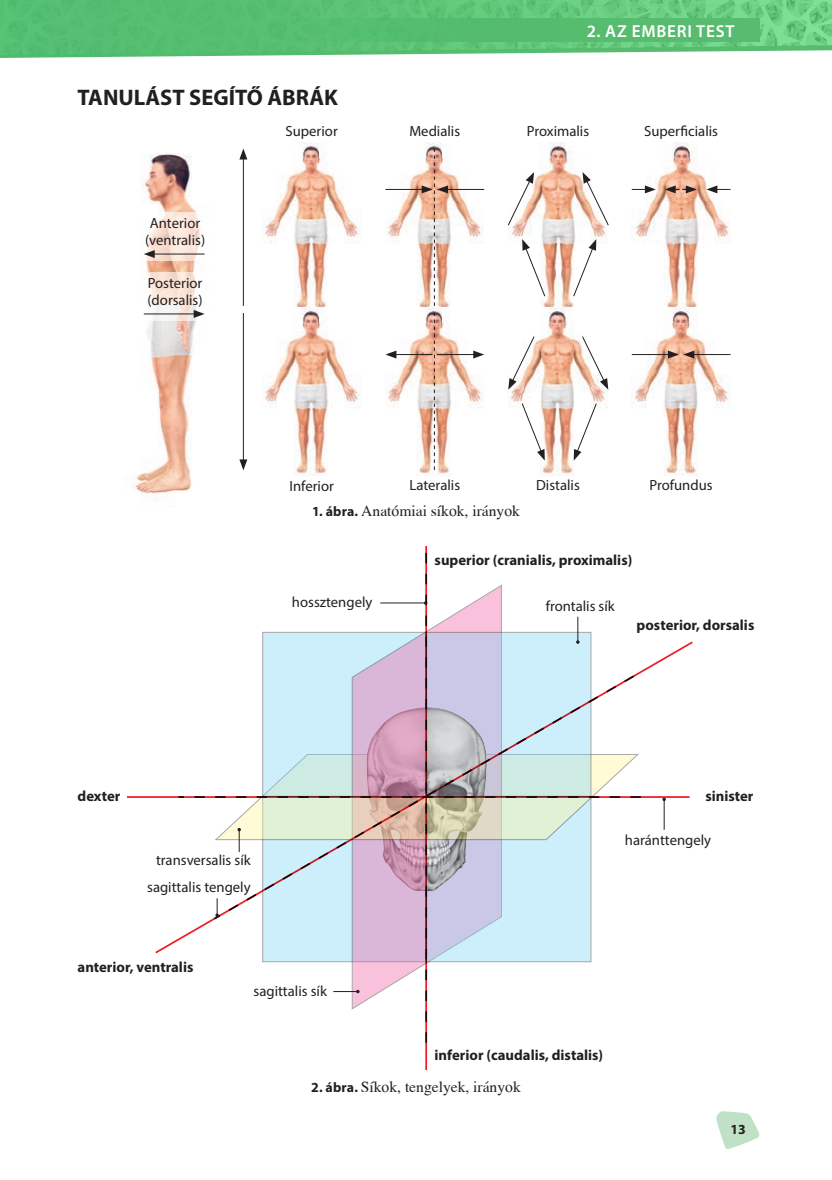
<style>
.page{position:relative;width:832px;height:1180px;background:#fff}
.page>*{position:absolute;margin:0;border:0;box-sizing:border-box;transform-origin:0 0}
.t1{font:700 22.57px "Myriad Pro";color:#231f20}
.t2{font:600 17.32px "Myriad Pro";letter-spacing:.045em;color:#fff}
.t3{font:15.58px "Toronto Mozaik";color:#231f20}
.t4{font:14.7px/17.7px "Myriad Pro";color:#231f20;text-align:center}
.t5{font:700 14.7px "Myriad Pro";color:#231f20}
.t6{font:700 13.83px "Myriad Pro";color:#231f20}
.s1{font-family:"Myriad Pro";font-weight:700;font-size:13.83px}
</style>
<div class="page">
<svg style="left:0;top:0;width:832px;height:58px;background:#6dca85"></svg>
<svg style="left:716px;top:1111px;width:44px;height:38px"></svg>
<div style="left:0;top:18px;width:759px;height:23px;background:#55bc6f"></div>
<img style="left:132px;top:154px;width:65px;height:345px">
<img style="left:262px;top:142px;width:99px;height:166px">
<img style="left:385px;top:142px;width:99px;height:166px">
<img style="left:385px;top:308px;width:99px;height:168px">
<img style="left:262px;top:308px;width:99px;height:168px">
<img style="left:509px;top:142px;width:97px;height:166px">
<img style="left:633px;top:142px;width:96px;height:166px">
<img style="left:632px;top:308px;width:98px;height:168px">
<img style="left:508px;top:308px;width:99px;height:168px">
<svg style="left:132px;top:212px;width:73px;height:49px"></svg>
<svg style="left:132px;top:272px;width:65px;height:48px"></svg>
<hr style="left:152px;top:253px;width:53px;height:1px;background:#231f20">
<svg style="left:144px;top:250px;width:11px;height:8px"></svg>
<hr style="left:243px;top:157px;width:1px;height:149px;background:#231f20">
<svg style="left:239px;top:148px;width:8px;height:11px"></svg>
<svg style="left:434px;top:312px;width:1px;height:158px"></svg>
<hr style="left:243px;top:313px;width:1px;height:149px;background:#231f20">
<svg style="left:239px;top:459px;width:8px;height:11px"></svg>
<hr style="left:144px;top:313px;width:52px;height:1px;background:#231f20">
<svg style="left:194px;top:310px;width:11px;height:8px"></svg>
<hr style="left:385px;top:189px;width:39px;height:1px;background:#231f20">
<svg style="left:508px;top:172px;width:26px;height:54px"></svg>
<svg style="left:508px;top:335px;width:27px;height:54px"></svg>
<svg style="left:582px;top:172px;width:27px;height:54px"></svg>
<svg style="left:581px;top:335px;width:27px;height:54px"></svg>
<svg style="left:522px;top:239px;width:24px;height:58px"></svg>
<svg style="left:521px;top:402px;width:24px;height:58px"></svg>
<svg style="left:572px;top:239px;width:24px;height:58px"></svg>
<svg style="left:573px;top:402px;width:24px;height:58px"></svg>
<hr style="left:393px;top:354px;width:39px;height:1px;background:#231f20">
<svg style="left:385px;top:350px;width:11px;height:8px"></svg>
<hr style="left:632px;top:354px;width:38px;height:1px;background:#231f20">
<svg style="left:632px;top:185px;width:24px;height:8px"></svg>
<svg style="left:664px;top:185px;width:32px;height:8px"></svg>
<hr style="left:445px;top:189px;width:39px;height:1px;background:#231f20">
<svg style="left:422px;top:148px;width:26px;height:158px;background:#e0b8a6"></svg>
<hr style="left:437px;top:354px;width:39px;height:1px;background:#231f20">
<svg style="left:473px;top:350px;width:11px;height:8px"></svg>
<hr style="left:691px;top:354px;width:39px;height:1px;background:#231f20">
<svg style="left:668px;top:350px;width:26px;height:8px"></svg>
<svg style="left:706px;top:185px;width:24px;height:8px"></svg>
<hr style="left:425px;top:547px;width:2px;height:521px;background:#ee1d23">
<hr style="left:128px;top:796px;width:561px;height:1px;background:#ee1d23">
<hr style="left:663px;top:799px;width:1px;height:30px;background:#231f20">
<svg style="left:662px;top:797px;width:4px;height:4px"></svg>
<svg style="left:178px;top:553px;width:463px;height:490px"></svg>
<h1 class="t1" style="left:78px;top:83px;width:262px">TANULÁST SEGÍTŐ ÁBRÁK</h1>
<p class="t4" style="left:145px;top:214px;width:62px">Anterior (ventralis)</p>
<p class="t4" style="left:147px;top:274px;width:57px;text-align:left">Posterior (dorsalis)</p>
<p class="t4" style="left:285px;top:122px;width:54px">Superior</p>
<p class="t4" style="left:409px;top:122px;width:52px">Medialis</p>
<p class="t2" style="left:587px;top:20px;width:149px">2. AZ EMBERI TEST</p>
<p class="t4" style="left:527px;top:122px;width:64px">Proximalis</p>
<p class="t4" style="left:644px;top:122px;width:75px">Superficialis</p>
<p class="t4" style="left:289px;top:476px;width:46px">Inferior</p>
<p class="t4" style="left:649px;top:476px;width:65px">Profundus</p>
<p class="t3" style="left:312px;top:501px;width:209px"><span class="s1">1. ábra.</span> Anatómiai síkok, irányok</p>
<p class="t4" style="left:409px;top:476px;width:52px">Lateralis</p>
<p class="t4" style="left:536px;top:476px;width:45px">Distalis</p>
<p class="t5" style="left:434px;top:550px;width:199px">superior (cranialis, proximalis)</p>
<p class="t4" style="left:292px;top:592px;width:82px">hossztengely</p>
<p class="t4" style="left:545px;top:596px;width:71px">frontalis sík</p>
<p class="t5" style="left:636px;top:615px;width:119px">posterior, dorsalis</p>
<p class="t5" style="left:78px;top:786px;width:44px">dexter</p>
<p class="t5" style="left:705px;top:786px;width:50px">sinister</p>
<p class="t4" style="left:156px;top:850px;width:96px">transversalis sík</p>
<p class="t4" style="left:147px;top:877px;width:105px">sagittalis tengely</p>
<p class="t4" style="left:625px;top:831px;width:88px">haránttengely</p>
<p class="t5" style="left:78px;top:957px;width:117px">anterior, ventralis</p>
<p class="t4" style="left:254px;top:981px;width:75px">sagittalis sík</p>
<p class="t5" style="left:434px;top:1045px;width:170px">inferior (caudalis, distalis)</p>
<p class="t3" style="left:311px;top:1077px;width:211px"><span class="s1">2. ábra.</span> Síkok, tengelyek, irányok</p>
<p class="t6" style="left:730px;top:1120px;width:17px">13</p>
</div>
